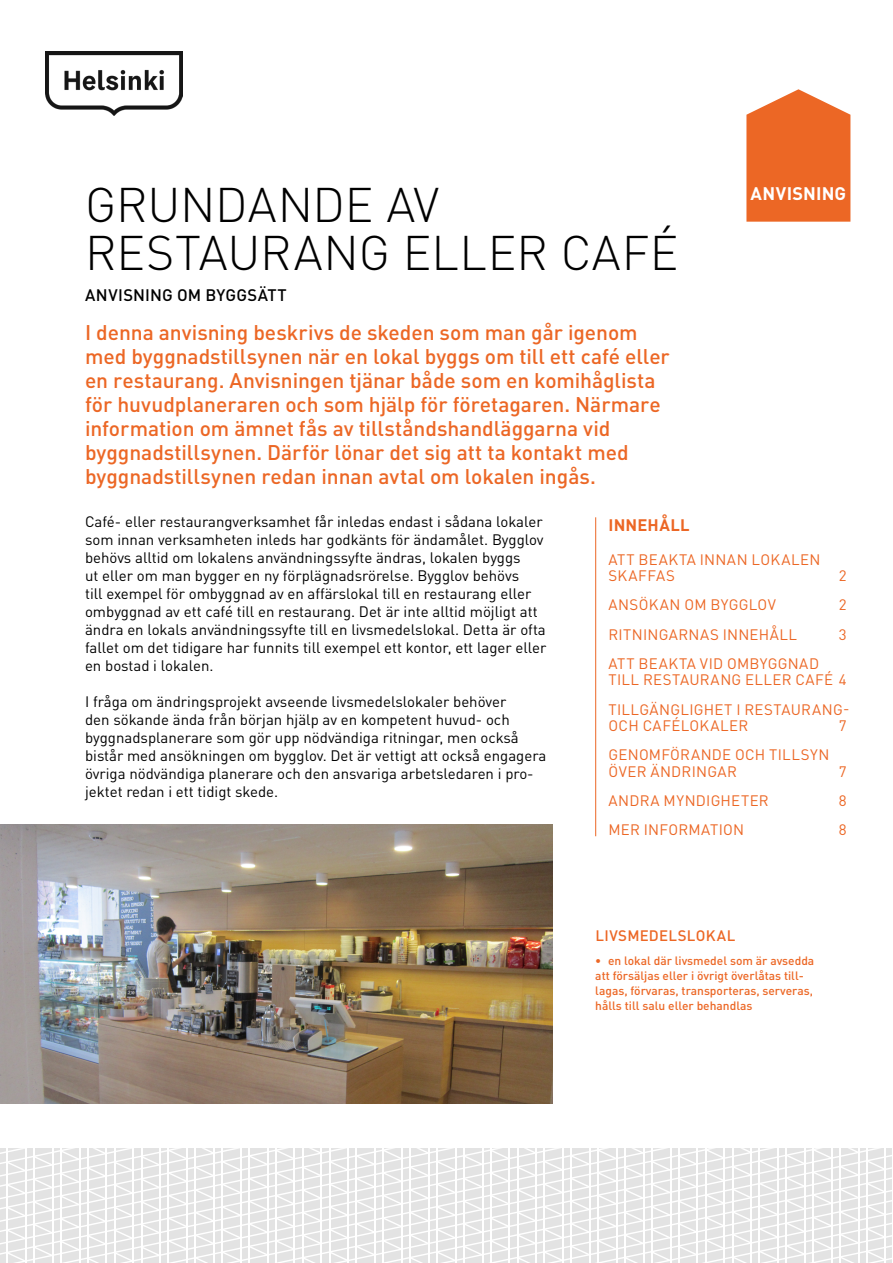
<style>
.page{position:relative;width:893px;height:1263px;background:#fff}
.page>*{position:absolute;margin:0;border:0;box-sizing:border-box;transform-origin:0 0}
.t1{font:300 48px/48px "DINOT";color:#000}
.t2{font:500 21px/24px "DINOT";letter-spacing:-.005em;color:#ec6725}
.t3{font:700 18px "DINOT";letter-spacing:.01em;color:#fff}
.t4{font:500 16.5px "DINOT";letter-spacing:.015em;color:#000}
.t5{font:700 16.5px "DINOT";letter-spacing:.01em;color:#ec6725}
.t6{font:15px/18px "DINOT";color:#000}
.t7{font:15px/16.5px "DINOT";letter-spacing:.02em;color:#ec6725}
.t8{font:500 15px "DINOT";letter-spacing:.015em;color:#ec6725}
.t9{font:500 12px/15px "DINOT";color:#ec6725}
</style>
<div class="page">
<svg style="left:0;top:1148px;width:892px;height:115px"></svg>
<svg style="left:746px;top:89px;width:104px;height:133px;background:#ed763b"></svg>
<img style="left:45px;top:52px;width:137px;height:63px">
<hr style="left:595px;top:517px;width:1px;height:319px;background:#ec6725">
<img style="left:0;top:824px;width:553px;height:279px">
<h1 class="t1" style="left:85px;top:180px;width:595px">GRUNDANDE AV<br>RESTAURANG ELLER CAFÉ</h1>
<p class="t4" style="left:85px;top:285px;width:203px">ANVISNING OM BYGGSÄTT</p>
<p class="t3" style="left:751px;top:182px;width:97px">ANVISNING</p>
<p class="t2" style="left:85px;top:320px;width:586px">I denna anvisning beskrivs de skeden som man går igenom med byggnadstillsynen när en lokal byggs om till ett café eller en restaurang. Anvisningen tjänar både som en komihåglista för huvudplaneraren och som hjälp för företagaren. Närmare information om ämnet fås av tillståndshandläggarna vid byggnadstillsynen. Därför lönar det sig att ta kontakt med byggnadstillsynen redan innan avtal om lokalen ingås.</p>
<p class="t6" style="left:85px;top:512px;width:463px">Café- eller restaurangverksamhet får inledas endast i sådana lokaler som innan verksamheten inleds har godkänts för ändamålet. Bygglov behövs alltid om lokalens användningssyfte ändras, lokalen byggs<br>ut eller om man bygger en ny förplägnadsrörelse. Bygglov behövs<br>till exempel för ombyggnad av en affärslokal till en restaurang eller ombyggnad av ett café till en restaurang. Det är inte alltid möjligt att ändra en lokals användningssyfte till en livsmedelslokal. Detta är ofta fallet om det tidigare har funnits till exempel ett kontor, ett lager eller en bostad i lokalen.</p>
<p class="t6" style="left:85px;top:692px;width:463px">I fråga om ändringsprojekt avseende livsmedelslokaler behöver<br>den sökande ända från början hjälp av en kompetent huvud- och byggnadsplanerare som gör upp nödvändiga ritningar, men också bistår med ansökningen om bygglov. Det är vettigt att också engagera övriga nödvändiga planerare och den ansvariga arbetsledaren i pro&shy;jektet redan i ett tidigt skede.</p>
<p class="t5" style="left:608px;top:514px;width:83px">INNEHÅLL</p>
<p class="t7" style="left:608px;top:551px;width:213px">ATT BEAKTA INNAN LOKALEN<br>SKAFFAS</p>
<p class="t7" style="left:839px;top:567px;width:9px">2</p>
<p class="t7" style="left:608px;top:596px;width:169px">ANSÖKAN OM BYGGLOV</p>
<p class="t7" style="left:839px;top:596px;width:9px">2</p>
<p class="t7" style="left:608px;top:626px;width:190px">RITNINGARNAS INNEHÅLL</p>
<p class="t7" style="left:839px;top:626px;width:9px">3</p>
<p class="t7" style="left:608px;top:655px;width:240px">ATT BEAKTA VID OMBYGGNAD<br>TILL RESTAURANG ELLER CAFÉ 4</p>
<p class="t7" style="left:608px;top:701px;width:242px">TILLGÄNGLIGHET I RESTAURANG-<br>OCH CAFÉLOKALER</p>
<p class="t7" style="left:839px;top:717px;width:9px">7</p>
<p class="t7" style="left:608px;top:746px;width:222px">GENOMFÖRANDE OCH TILLSYN<br>ÖVER ÄNDRINGAR</p>
<p class="t7" style="left:839px;top:763px;width:9px">7</p>
<p class="t7" style="left:608px;top:792px;width:162px">ANDRA MYNDIGHETER</p>
<p class="t7" style="left:839px;top:792px;width:9px">8</p>
<p class="t7" style="left:608px;top:821px;width:137px">MER INFORMATION</p>
<p class="t7" style="left:839px;top:821px;width:9px">8</p>
<p class="t8" style="left:595px;top:926px;width:141px">LIVSMEDELSLOKAL</p>
<p class="t9" style="left:595px;top:953px;width:220px">• en lokal där livsmedel som är avsedda att försäljas eller i övrigt överlåtas til - lagas, förvaras, transporteras, serveras, hålls till salu eller behandlas</p>
</div>
